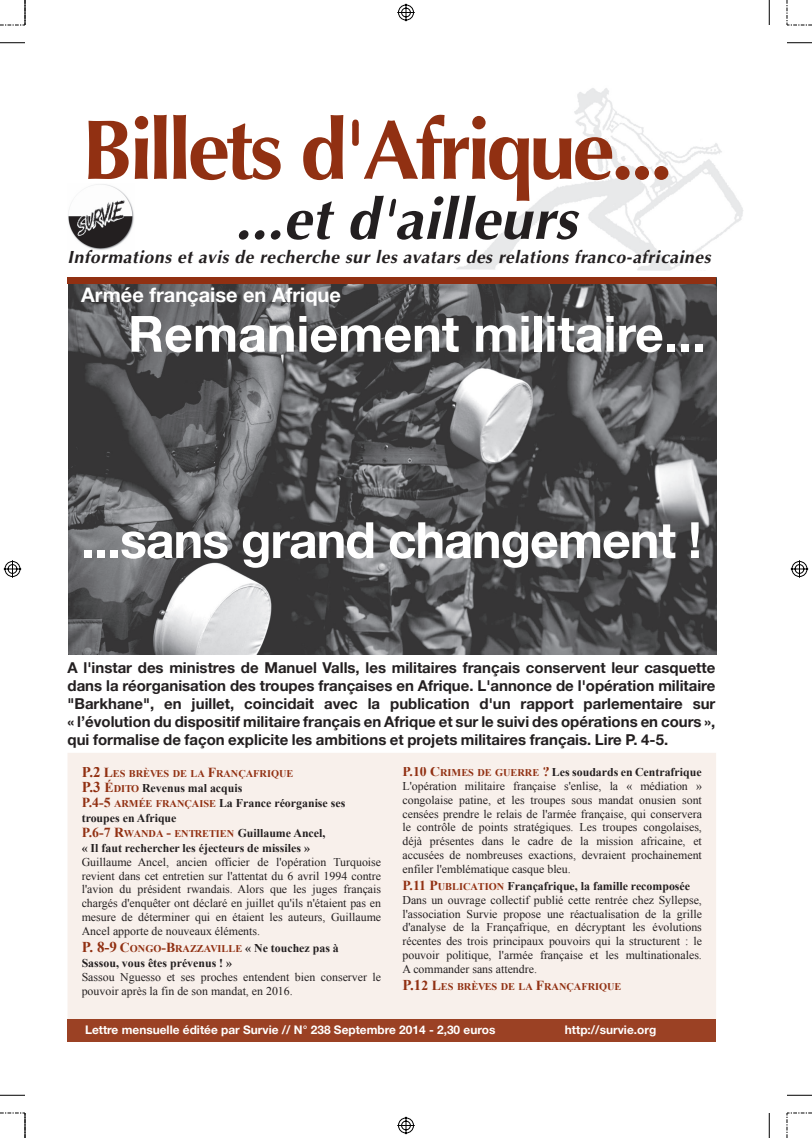
<style>
.page{position:relative;width:812px;height:1138px;background:#fff}
.page>*{position:absolute;margin:0;border:0;box-sizing:border-box;transform-origin:0 0}
.t1{font:700 85px "Optima CE";letter-spacing:-.05em;color:#913012}
.t2{font:italic 700 57.5px "Optima CE";color:#231f20}
.t3{font:700 50px "Helvetica Neue LT Std";letter-spacing:-.01em;color:#fff}
.t4{font:700 20px "Helvetica Neue LT Std";color:#fff}
.t5{font:italic 700 17.5px "Optima CE";letter-spacing:.03em;color:#231f20}
.t6{font:700 15px/18px "Helvetica Neue LT Std";color:#231f20;text-align:justify}
.t7{font:11.88px/13.8px "Times New Roman";color:#231f20;text-align:justify}
.t8{font:700 11.88px/15px "Times New Roman";color:#231f20}
.t9{font:700 11.88px "Helvetica Neue LT Std";color:#fff}
.t10{font:700 10.25px "Times New Roman";color:#913012}
.s1{font-size:15px}
.s2{font-size:13.75px}
.s3{font-size:15px;color:#913012}
.s4{font-size:13.75px;color:#913012}
.s5{font-size:10.25px;color:#913012}
.s6{font-size:11.88px;color:#231f20}
.s7{font-weight:700;font-size:13.75px;color:#913012}
.s8{font-weight:700;font-size:10.25px;color:#913012}
.s9{font-weight:700}
</style>
<div class="page">
<img style="left:68px;top:184px;width:66px;height:66px">
<div style="left:75px;top:760px;width:634px;height:252px;background:#f8f0eb"></div>
<div style="left:68px;top:753px;width:648px;height:266px;border:14px solid #f8f0eb"></div>
<div style="left:68px;top:1020px;width:446px;height:22px;background:#9b4124"></div>
<div style="left:505px;top:1020px;width:211px;height:22px;background:#9b4124"></div>
<img style="left:456px;top:88px;width:287px;height:182px">
<img style="left:68px;top:283px;width:648px;height:372px">
<div style="left:68px;top:277px;width:648px;height:6px;background:#913012"></div>
<svg style="left:0;top:1095px;width:25px;height:1px"></svg>
<svg style="left:0;top:42px;width:25px;height:1px"></svg>
<svg style="left:787px;top:1095px;width:25px;height:1px"></svg>
<svg style="left:769px;top:1113px;width:1px;height:25px"></svg>
<svg style="left:787px;top:42px;width:25px;height:1px"></svg>
<svg style="left:769px;top:0;width:1px;height:25px"></svg>
<svg style="left:0;top:1112px;width:26px;height:26px"></svg>
<svg style="left:0;top:0;width:26px;height:26px"></svg>
<svg style="left:787px;top:1112px;width:25px;height:26px"></svg>
<svg style="left:787px;top:0;width:25px;height:26px"></svg>
<svg style="left:397px;top:1116px;width:18px;height:19px"></svg>
<svg style="left:3px;top:560px;width:19px;height:18px"></svg>
<svg style="left:397px;top:3px;width:18px;height:19px"></svg>
<svg style="left:790px;top:560px;width:19px;height:18px"></svg>
<h1 class="t1" style="left:82px;top:115px;width:593px">Billets d'Afrique...</h1>
<h2 class="t2" style="left:235px;top:196px;width:343px">...et d'ailleurs</h2>
<h3 class="t5" style="left:68px;top:250px;width:644px">Informations et avis de recherche sur les avatars des relations franco-africaines</h3>
<h3 class="t4" style="left:81px;top:287px;width:261px">Armée française en Afrique</h3>
<h3 class="t3" style="left:128px;top:316px;width:579px">Remaniement militaire...</h3>
<h3 class="t3" style="left:81px;top:522px;width:622px">...sans grand changement !</h3>
<p class="t6" style="left:68px;top:660px;width:649px">A l'instar des ministres de Manuel Valls, les militaires français conservent leur casquette dans la réorganisation des troupes françaises en Afrique. L'annonce de l'opération militaire "Barkhane", en juillet, coincidait avec la publication d'un rapport parlementaire sur « l’évolution du dispositif militaire français en Afrique et sur le suivi des opérations en cours », qui formalise de façon explicite les ambitions et projets militaires français. Lire P. 4-5.</p>
<p class="t10" style="left:82px;top:768px;width:213px"><span class="s1">P.2</span> <span class="s2">L</span>ES BRÈVES DE LA <span class="s2">F</span>RANÇAFRIQUE</p>
<p class="t8" style="left:82px;top:781px;width:265px"><span class="s3">P.3</span> <span class="s4">É</span><span class="s5">DITO</span> Revenus mal acquis<br><span class="s4">P.4-5</span> <span class="s5">ARMÉE FRANÇAISE</span> La France réorganise ses troupes en Afrique<br><span class="s4">P.6-7 R</span><span class="s5">WANDA</span> <span class="s4">-</span> <span class="s5">ENTRETIEN</span> Guillaume Ancel,<br>« Il faut rechercher les éjecteurs de missiles »</p>
<p class="t7" style="left:82px;top:855px;width:301px">Guillaume Ancel, ancien officier de l'opération Turquoise revient dans cet entretien sur l'attentat du 6 avril 1994 contre l'avion du président rwandais. Alors que les juges français chargés d'enquêter ont déclaré en juillet qu'ils n'étaient pas en mesure de déterminer qui en étaient les auteurs, Guillaume Ancel apporte de nouveaux éléments.</p>
<p class="t10" style="left:82px;top:943px;width:259px"><span class="s1">P. 8-9</span> <span class="s2">C</span>ONGO<span class="s2">-B</span>RAZZAVILLE <span class="s6">« Ne touchez pas à</span></p>
<p class="t8" style="left:82px;top:956px;width:152px">Sassou, vous êtes prévenus ! »</p>
<p class="t7" style="left:82px;top:970px;width:301px">Sassou Nguesso et ses proches entendent bien conserver le pouvoir après la fin de son mandat, en 2016.</p>
<p class="t7" style="left:402px;top:765px;width:301px"><span class="s7">P.10 C</span><span class="s8">RIMES DE GUERRE</span> <span class="s7">?</span> <span class="s9">Les soudards en Centrafrique </span>L'opération militaire française s'enlise, la « médiation » congolaise patine, et les troupes sous mandat onusien sont censées prendre le relais de l'armée française, qui conservera le contrôle de points stratégiques. Les troupes congolaises, déjà présentes dans le cadre de la mission africaine, et accusées de nombreuses exactions, devraient prochainement enfiler l'emblématique casque bleu.</p>
<p class="t7" style="left:402px;top:879px;width:301px;text-align:left"><span class="s7">P.11 P</span><span class="s8">UBLICATION</span> <span class="s9">Françafrique, la famille recomposée </span>Dans un ouvrage collectif publié cette rentrée chez Syllepse, l'association Survie propose une réactualisation de la grille d'analyse de la Françafrique, en décryptant les évolutions récentes des trois principaux pouvoirs qui la structurent : le pouvoir politique, l'armée française et les multinationales.<br>A commander sans attendre.</p>
<p class="t10" style="left:402px;top:981px;width:221px"><span class="s1">P.1</span><span class="s2">2 L</span>ES BRÈVES DE LA <span class="s2">F</span>RANÇAFRIQUE</p>
<p class="t9" style="left:85px;top:1025px;width:412px">Lettre mensuelle éditée par Survie // N° 238 Septembre 2014 - 2,30 euros</p>
<p class="t9" style="left:565px;top:1025px;width:93px">http://survie.org</p>
</div>
